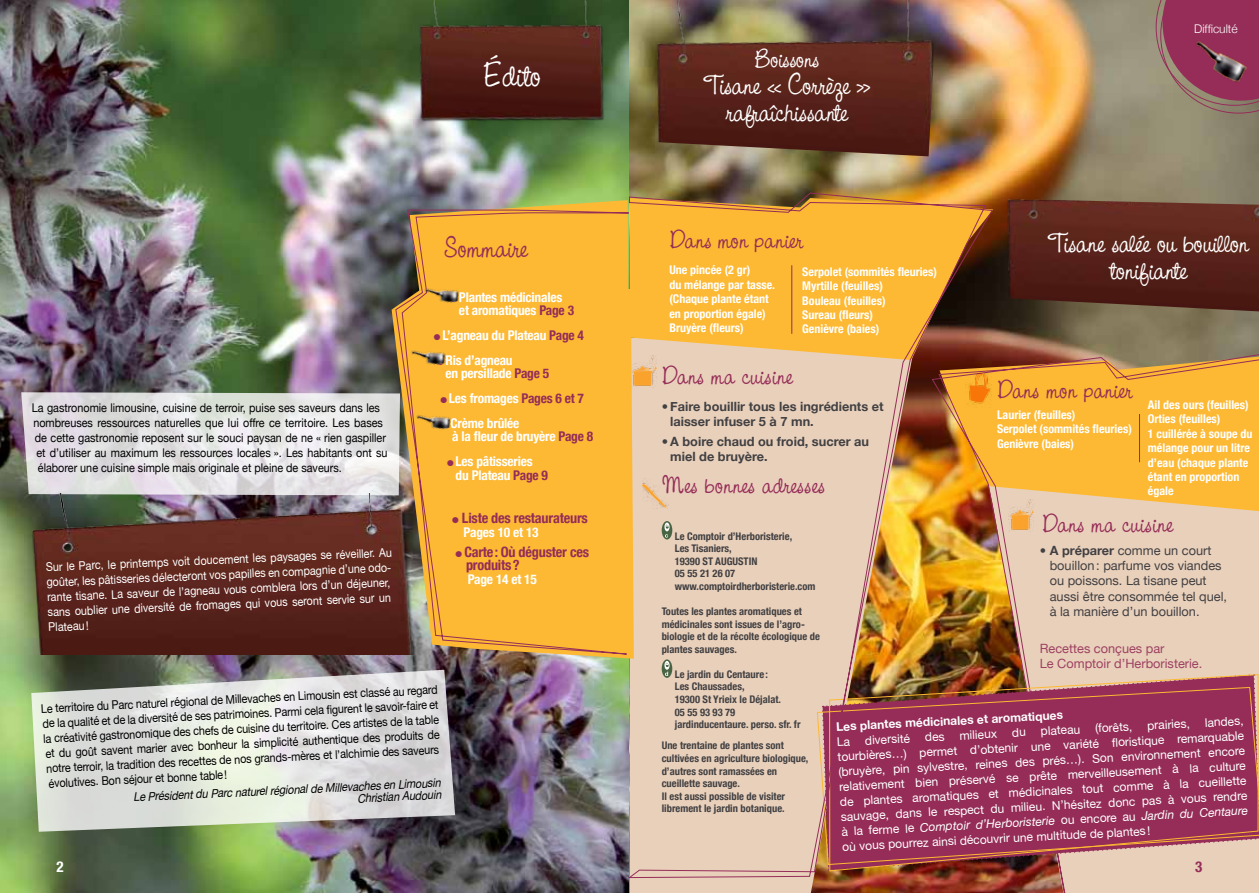
<style>
.page{position:relative;width:1259px;height:893px;background:#fff}
.page>*{position:absolute;margin:0;border:0;box-sizing:border-box;transform-origin:0 0}
.t1{font:36px "CAC Pinafore";letter-spacing:-.02em;color:#fff}
.t2{font:30.15px "CAC Pinafore";letter-spacing:-.015em;color:#952d58}
.t3{font:30px/27px "CAC Pinafore";letter-spacing:-.02em;color:#fff;text-align:center}
.t4{font:27px "CAC Pinafore";color:#952d58}
.t5{font:27px "CAC Pinafore";letter-spacing:-.02em;color:#fff}
.t6{font:700 condensed 15px "Helvetica Neue";color:#fff}
.t7{font:700 condensed 15px "Helvetica Neue";color:#952d58}
.t8{font:700 condensed 14.25px/13.4px "Helvetica Neue";letter-spacing:-.015em;color:#952d58}
.t9{font:700 condensed 13.35px/13.4px "Helvetica Neue";letter-spacing:-.015em;color:#fff}
.t10{font:12.75px/15.3px "Helvetica Neue";color:#414042}
.t11{font:700 12.75px/15.3px "Helvetica Neue";color:#414042}
.t12{font:12.75px/15.3px "Helvetica Neue";color:#9d4262}
.t13{font:12px/14.9px "Helvetica Neue";color:#000;scale:.9 1}
.t14{font:12px/15px "Helvetica Neue";color:#fff;text-align:justify}
.t15{font:700 condensed 12px/14.4px "Helvetica Neue";color:#fff}
.t16{font:12px/15px "Helvetica Neue";color:#fff;scale:.9 1}
.t17{font:italic 12px/12.5px "Helvetica Neue";color:#000;text-align:right;scale:.9 1}
.t18{font:700 12px "Helvetica Neue";color:#fff}
.t19{font:300 12px "Helvetica Neue";color:#fff}
.t20{font:700 condensed 10.5px/12.6px "Helvetica Neue";color:#414042}
.s1{color:#952d58}
.s2{font-weight:700}
.s3{font-style:italic}
</style>
<div class="page">
<img style="left:0;top:0;width:1259px;height:893px">
<img style="left:401px;top:0;width:218px;height:139px">
<svg style="left:629px;top:878px;width:289px;height:15px;background:#c99981"></svg>
<svg style="left:1155px;top:0;width:104px;height:113px;background:#955865"></svg>
<img style="left:630px;top:0;width:307px;height:156px">
<img style="left:993px;top:198px;width:266px;height:113px">
<svg style="left:931px;top:351px;width:328px;height:542px;background:#e7ba79"></svg>
<img style="left:1008px;top:500px;width:26px;height:40px">
<svg style="left:31px;top:670px;width:424px;height:162px;background:#ced1cb"></svg>
<svg style="left:21px;top:392px;width:370px;height:101px;background:#e1e0e1"></svg>
<img style="left:12px;top:493px;width:379px;height:162px">
<svg style="left:391px;top:334px;width:236px;height:325px;background:#8a756b"></svg>
<svg style="left:391px;top:198px;width:236px;height:136px;background:#98966a"></svg>
<svg style="left:395px;top:209px;width:232px;height:446px;background:#eeae37"></svg>
<img style="left:993px;top:674px;width:265px;height:198px">
<svg style="left:993px;top:687px;width:266px;height:178px;background:#9d3e5e"></svg>
<img style="left:627px;top:192px;width:366px;height:686px">
<hr style="left:791px;top:265px;width:1px;height:69px;background:#952d58">
<img style="left:1178px;top:27px;width:81px;height:67px">
<img style="left:422px;top:272px;width:42px;height:37px">
<img style="left:408px;top:334px;width:43px;height:38px">
<img style="left:413px;top:399px;width:43px;height:37px">
<h1 class="t1" style="left:483px;top:53px;width:59px">Édito</h1>
<p class="t13" style="left:32px;top:400px;width:388px">La gastronomie limousine, cuisine de terroir, puise ses saveurs dans les</p>
<p class="t13" style="left:33px;top:415px;width:390px">nombreuses ressources naturelles que lui offre ce territoire. Les bases</p>
<p class="t13" style="left:35px;top:430px;width:391px">de cette gastronomie reposent sur le souci paysan de ne « rien gaspiller</p>
<p class="t13" style="left:36px;top:445px;width:391px">et d’utiliser au maximum les ressources locales ». Les habitants ont su</p>
<p class="t13" style="left:38px;top:460px;width:339px">élaborer une cuisine simple mais originale et pleine de saveurs.</p>
<p class="t16" style="left:45px;top:561px;width:392px;rotate:-3deg">Sur le Parc, le printemps voit doucement les paysages se réveiller. Au goûter, les pâtisseries délecteront vos papilles en compagnie d’une odo&shy;rante tisane. La saveur de l’agneau vous comblera lors d’un déjeuner, sans oublier une diversité de fromages qui vous seront servie sur un</p>
<p class="t16" style="left:48px;top:620px;width:46px;rotate:-3deg">Plateau!</p>
<h2 class="t2" style="left:444px;top:229px;width:85px">Sommaire</h2>
<p class="t9" style="left:459px;top:290px;width:117px;text-indent:-8px"><span class="s1">●</span> Plantes médicinales et aromatiques <span class="s1">Page 3</span></p>
<p class="t9" style="left:434px;top:328px;width:152px"><span class="s1">●</span> L’agneau du Plateau <span class="s1">Page 4</span></p>
<p class="t9" style="left:445px;top:353px;width:105px;text-indent:-8px"><span class="s1">●</span> Ris d’agneau<br>en persillade <span class="s1">Page 5</span></p>
<p class="t9" style="left:440px;top:391px;width:145px"><span class="s1">●</span> Les fromages <span class="s1">Pages 6 et 7</span></p>
<p class="t9" style="left:452px;top:416px;width:142px;text-indent:-10px"><span class="s1">●</span> Crème brûlée<br>à la fleur de bruyère <span class="s1">Page 8</span></p>
<p class="t9" style="left:455px;top:454px;width:94px;text-indent:-8px"><span class="s1">●</span> Les pâtisseries du Plateau <span class="s1">Page 9</span></p>
<p class="t8" style="left:452px;top:511px;width:137px">● Liste des restaurateurs</p>
<p class="t9" style="left:464px;top:525px;width:77px">Pages 10 et 13</p>
<p class="t8" style="left:466px;top:545px;width:125px;text-indent:-10px">● Carte: Où déguster ces produits?</p>
<p class="t9" style="left:468px;top:572px;width:71px">Page 14 et 15</p>
<p class="t13" style="left:41px;top:702px;width:443px;rotate:-3deg">Le territoire du Parc naturel régional de Millevaches en Limousin est classé au regard de la qualité et de la diversité de ses patrimoines. Parmi cela fi gurent le savoir-faire et la créativité gastronomique des chefs de cuisine du territoire. Ces artistes de la table et du goût savent marier avec bonheur la simplicité authentique des produits de notre terroir, la tradition des recettes de nos grands-mères et l’alchimie des saveurs évolutives. Bon séjour et bonne table!</p>
<p class="t17" style="left:133px;top:791px;width:343px;rotate:-3deg">Le Président du Parc naturel régional de Millevaches en Limousin<br>Christian Audouin</p>
<h3 class="t5" style="left:754px;top:43px;width:66px">Boissons</h3>
<h3 class="t3" style="left:703px;top:72px;width:170px">Tisane « Corrèze » rafraîchissante</h3>
<h3 class="t4" style="left:669px;top:223px;width:135px">Dans mon panier</h3>
<p class="t15" style="left:669px;top:263px;width:107px">Une pincée (2 gr)<br>du mélange par tasse. (Chaque plante étant en proportion égale)<br>Bruyère (fleurs)</p>
<p class="t15" style="left:802px;top:264px;width:136px">Serpolet (sommités fleuries)<br>Myrtille (feuilles)<br>Bouleau (feuilles)<br>Sureau (fleurs)<br>Genièvre (baies)</p>
<p class="t19" style="left:1194px;top:21px;width:45px">Difficulté</p>
<h3 class="t3" style="left:1047px;top:230px;width:203px">Tisane salée ou bouillon tonifiante</h3>
<h3 class="t4" style="left:662px;top:359px;width:133px">Dans ma cuisine</h3>
<p class="t11" style="left:670px;top:398px;width:215px;text-indent:-9px">• Faire bouillir tous les ingrédients et laisser infuser 5 à 7 mn.</p>
<p class="t11" style="left:670px;top:433px;width:200px;text-indent:-9px">• A boire chaud ou froid, sucrer au miel de bruyère.</p>
<h3 class="t4" style="left:662px;top:469px;width:165px">Mes bonnes adresses</h3>
<p class="t20" style="left:675px;top:529px;width:142px">Le Comptoir d’Herboristerie,<br>Les Tisaniers,<br>19390 ST AUGUSTIN<br>05 55 21 26 07 www.comptoirdherboristerie.com</p>
<p class="t20" style="left:662px;top:605px;width:160px">Toutes les plantes aromatiques et médicinales sont issues de l’agro&shy;biologie et de la récolte écologique de plantes sauvages.</p>
<p class="t20" style="left:675px;top:668px;width:127px">Le jardin du Centaure :<br>Les Chaussades,<br>19300 St Yrieix le Déjalat.<br>05 55 93 93 79 jardinducentaure. perso. sfr. fr</p>
<p class="t20" style="left:662px;top:739px;width:148px">Une trentaine de plantes sont cultivées en agriculture biologique, d’autres sont ramassées en cueillette sauvage.<br>Il est aussi possible de visiter librement le jardin botanique.</p>
<h3 class="t4" style="left:997px;top:374px;width:136px">Dans mon panier</h3>
<p class="t15" style="left:997px;top:407px;width:136px">Laurier (feuilles)<br>Serpolet (sommités fleuries)<br>Genièvre (baies)</p>
<p class="t15" style="left:1148px;top:397px;width:106px">Ail des ours (feuilles)<br>Orties (feuilles)<br>1 cuillérée à soupe du mélange pour un litre d’eau (chaque plante étant en proportion égale</p>
<h3 class="t4" style="left:1042px;top:507px;width:133px">Dans ma cuisine</h3>
<p class="t10" style="left:1049px;top:542px;width:179px;text-indent:-10px">• <span class="s2">A préparer</span> comme un court bouillon: parfume vos viandes ou poissons. La tisane peut aussi être consommée tel quel, à la manière d’un bouillon.</p>
<p class="t12" style="left:1040px;top:640px;width:164px">Recettes conçues par<br>Le Comptoir d’Herboristerie.</p>
<p class="t18" style="left:835px;top:719px;width:229px;rotate:-3deg">Les plantes médicinales et aromatiques</p>
<p class="t14" style="left:836px;top:734px;width:408px;rotate:-3deg">La diversité des milieux du plateau (forêts, prairies, landes, tourbières…) permet d’obtenir une variété fl oristique remarquable (bruyère, pin sylvestre, reines des prés…). Son environnement encore relativement bien préservé se prête merveilleusement à la culture de plantes aromatiques et médicinales tout comme à la cueillette sauvage, dans le respect du milieu. N’hésitez donc pas à vous rendre à la ferme le <span class="s3">Comptoir d’Herboristerie</span> ou encore au <span class="s3">Jardin du Centaure </span>où vous pourrez ainsi découvrir une multitude de plantes!</p>
<p class="t6" style="left:57px;top:857px;width:9px">2</p>
<p class="t7" style="left:1195px;top:857px;width:9px">3</p>
</div>
